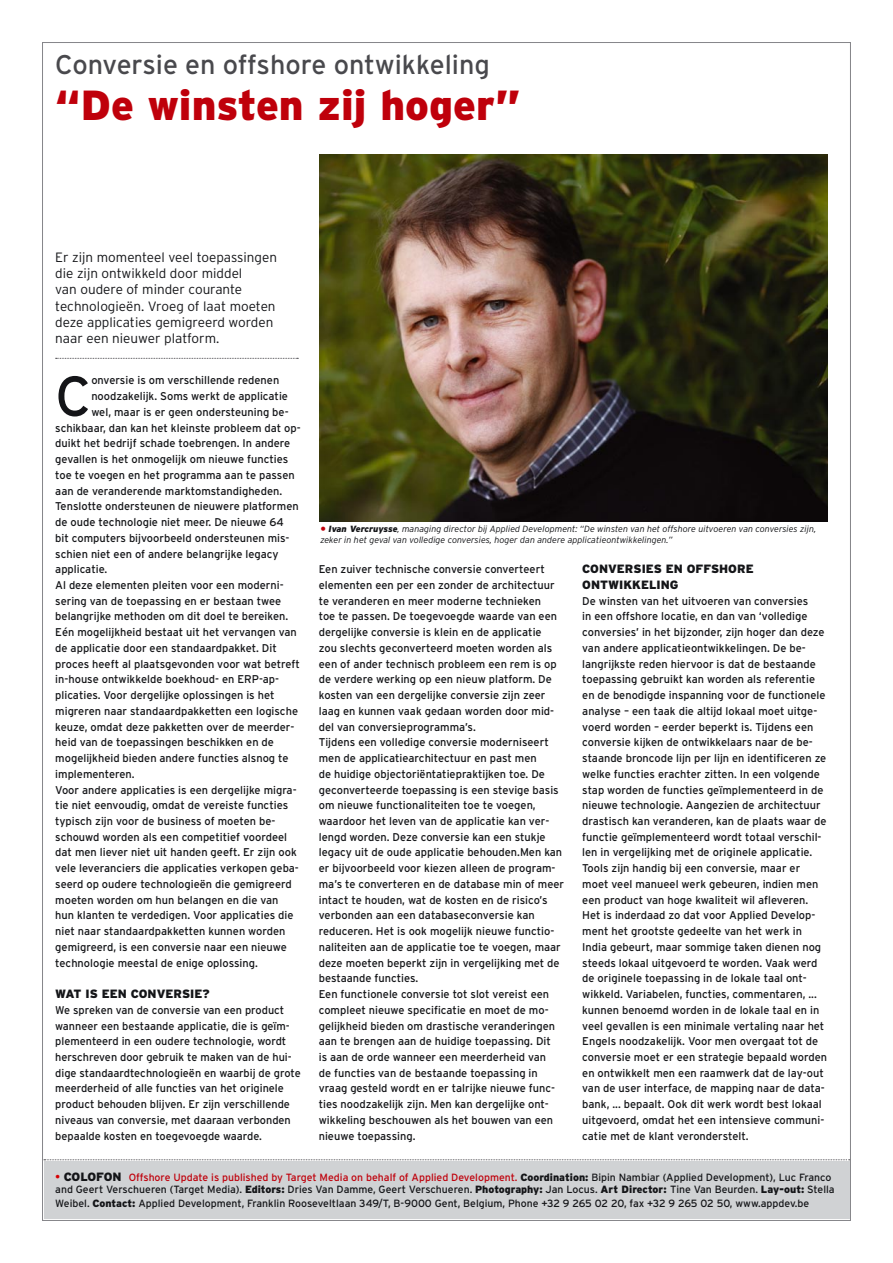
<style>
.page{position:relative;width:893px;height:1263px;background:#fff}
.page>*{position:absolute;margin:0;border:0;box-sizing:border-box;transform-origin:0 0}
.body{font:56.25px "Interstate";color:#141518}
.body-2{font:900 42px "Interstate";color:#bf000b}
.subtitel{font:27px "Interstate";color:#49494d}
.inleiding{font:300 13.5px/16.2px "Interstate";color:#141518}
.tussentitel{font:900 12px/15.8px "Interstate";color:#141518}
.body-3{font:11.25px/15.8px "Interstate";color:#141518}
.body-4{font:10.5px/13px "Interstate";color:#141518}
.body-5{font:italic 300 9px/10.8px "Interstate";color:#141518}
.s1{font-weight:900;color:#bf000b}
.s2{font-weight:900}
.s3{font-size:12px;color:#d70002}
.s4{font-weight:900;font-size:12px}
.s5{color:#bf000b}
</style>
<div class="page">
<div style="left:44px;top:1161px;width:805px;height:58px;background:#d0d2d4"></div>
<svg style="left:44px;top:1159px;width:806px;height:1px"></svg>
<svg style="left:56px;top:358px;width:242px;height:1px"></svg>
<img style="left:320px;top:155px;width:507px;height:367px">
<p class="subtitel" style="left:55px;top:49px;width:436px">Conversie en offshore ontwikkeling</p>
<p class="body-2" style="left:55px;top:81px;width:467px">“De winsten zij hoger”</p>
<p class="inleiding" style="left:55px;top:249px;width:223px">Er zijn momenteel veel toepassingen die zijn ontwikkeld door middel<br>van oudere of minder courante technologieën. Vroeg of laat moeten deze applicaties gemigreerd worden naar een nieuwer platform.</p>
<p class="body" style="left:55px;top:365px;width:38px">C</p>
<p class="body-3" style="left:91px;top:372px;width:189px">onversie is om verschillende redenen</p>
<p class="body-3" style="left:91px;top:388px;width:198px">noodzakelijk. Soms werkt de applicatie</p>
<p class="body-3" style="left:91px;top:404px;width:199px">wel, maar is er geen ondersteuning be-</p>
<p class="body-3" style="left:55px;top:420px;width:247px">schikbaar, dan kan het kleinste probleem dat op-</p>
<p class="body-3" style="left:55px;top:435px;width:237px">duikt het bedrijf schade toebrengen. In andere</p>
<p class="body-3" style="left:55px;top:451px;width:235px">gevallen is het onmogelijk om nieuwe functies</p>
<p class="body-3" style="left:55px;top:467px;width:241px">toe te voegen en het programma aan te passen</p>
<p class="body-3" style="left:55px;top:483px;width:228px">aan de veranderende marktomstandigheden.</p>
<p class="body-3" style="left:55px;top:498px;width:245px">Tenslotte ondersteunen de nieuwere platformen</p>
<p class="body-3" style="left:55px;top:514px;width:230px">de oude technologie niet meer. De nieuwe 64</p>
<p class="body-3" style="left:55px;top:530px;width:236px">bit computers bijvoorbeeld ondersteunen mis-</p>
<p class="body-3" style="left:55px;top:546px;width:225px">schien niet een of andere belangrijke legacy</p>
<p class="body-3" style="left:55px;top:561px;width:54px">applicatie.</p>
<p class="body-3" style="left:55px;top:577px;width:246px">Al deze elementen pleiten voor een moderni&shy;sering van de toepassing en er bestaan twee belangrijke methoden om dit doel te bereiken.<br>Eén mogelijkheid bestaat uit het vervangen van de applicatie door een standaardpakket. Dit proces heeft al plaatsgevonden voor wat betreft in-house ontwikkelde boekhoud- en ERP-ap&shy;plicaties. Voor dergelijke oplossingen is het migreren naar standaardpakketten een logische keuze, omdat deze pakketten over de meerder&shy;heid van de toepassingen beschikken en de mogelijkheid bieden andere functies alsnog te implementeren.</p>
<p class="body-3" style="left:55px;top:781px;width:245px">Voor andere applicaties is een dergelijke migra&shy;tie niet eenvoudig, omdat de vereiste functies typisch zijn voor de business of moeten be&shy;schouwd worden als een competitief voordeel dat men liever niet uit handen geeft. Er zijn ook vele leveranciers die applicaties verkopen geba&shy;seerd op oudere technologieën die gemigreerd moeten worden om hun belangen en die van hun klanten te verdedigen. Voor applicaties die niet naar standaardpakketten kunnen worden gemigreerd, is een conversie naar een nieuwe technologie meestal de enige oplossing.</p>
<p class="tussentitel" style="left:55px;top:986px;width:156px">WAT IS EEN CONVERSIE?</p>
<p class="body-3" style="left:55px;top:1002px;width:247px">We spreken van de conversie van een product wanneer een bestaande applicatie, die is geïm&shy;plementeerd in een oudere technologie, wordt herschreven door gebruik te maken van de hui&shy;dige standaardtechnologieën en waarbij de grote meerderheid of alle functies van het originele product behouden blijven. Er zijn verschillende niveaus van conversie, met daaraan verbonden bepaalde kosten en toegevoegde waarde.</p>
<p class="body-5" style="left:320px;top:523px;width:497px"><span class="s1">•</span> <span class="s2">Ivan Vercruysse</span>, managing director bij Applied Development: “De winsten van het offshore uitvoeren van conversies zijn, zeker in het geval van volledige conversies, hoger dan andere applicatieontwikkelingen.”</p>
<p class="body-3" style="left:319px;top:561px;width:240px">Een zuiver technische conversie converteert elementen een per een zonder de architectuur te veranderen en meer moderne technieken toe te passen. De toegevoegde waarde van een dergelijke conversie is klein en de applicatie zou slechts geconverteerd moeten worden als een of ander technisch probleem een rem is op de verdere werking op een nieuw platform. De kosten van een dergelijke conversie zijn zeer laag en kunnen vaak gedaan worden door mid&shy;del van conversieprogramma’s.</p>
<p class="body-3" style="left:319px;top:734px;width:247px">Tijdens een volledige conversie moderniseert men de applicatiearchitectuur en past men<br>de huidige objectoriëntatiepraktijken toe. De geconverteerde toepassing is een stevige basis om nieuwe functionaliteiten toe te voegen, waardoor het leven van de applicatie kan ver&shy;lengd worden. Deze conversie kan een stukje legacy uit de oude applicatie behouden.Men kan er bijvoorbeeld voor kiezen alleen de program&shy;ma’s te converteren en de database min of meer intact te houden, wat de kosten en de risico’s verbonden aan een databaseconversie kan reduceren. Het is ook mogelijk nieuwe functio&shy;naliteiten aan de applicatie toe te voegen, maar deze moeten beperkt zijn in vergelijking met de bestaande functies.</p>
<p class="body-3" style="left:319px;top:986px;width:238px">Een functionele conversie tot slot vereist een compleet nieuwe specificatie en moet de mo&shy;gelijkheid bieden om drastische veranderingen aan te brengen aan de huidige toepassing. Dit is aan de orde wanneer een meerderheid van de functies van de bestaande toepassing in vraag gesteld wordt en er talrijke nieuwe func&shy;ties noodzakelijk zijn. Men kan dergelijke ont&shy;wikkeling beschouwen als het bouwen van een nieuwe toepassing.</p>
<p class="tussentitel" style="left:582px;top:561px;width:173px">CONVERSIES EN OFFSHORE<br>ONTWIKKELING</p>
<p class="body-3" style="left:582px;top:593px;width:246px">De winsten van het uitvoeren van conversies<br>in een offshore locatie, en dan van ‘volledige conversies’ in het bijzonder, zijn hoger dan deze van andere applicatieontwikkelingen. De be&shy;langrijkste reden hiervoor is dat de bestaande toepassing gebruikt kan worden als referentie en de benodigde inspanning voor de functionele analyse – een taak die altijd lokaal moet uitge&shy;voerd worden – eerder beperkt is. Tijdens een conversie kijken de ontwikkelaars naar de be&shy;staande broncode lijn per lijn en identificeren ze welke functies erachter zitten. In een volgende stap worden de functies geïmplementeerd in de nieuwe technologie. Aangezien de architectuur drastisch kan veranderen, kan de plaats waar de functie geïmplementeerd wordt totaal verschil&shy;len in vergelijking met de originele applicatie.<br>Tools zijn handig bij een conversie, maar er moet veel manueel werk gebeuren, indien men een product van hoge kwaliteit wil afleveren.</p>
<p class="body-3" style="left:582px;top:907px;width:246px">Het is inderdaad zo dat voor Applied Develop&shy;ment het grootste gedeelte van het werk in India gebeurt, maar sommige taken dienen nog steeds lokaal uitgevoerd te worden. Vaak werd de originele toepassing in de lokale taal ont&shy;wikkeld. Variabelen, functies, commentaren, ... kunnen benoemd worden in de lokale taal en in veel gevallen is een minimale vertaling naar het Engels noodzakelijk. Voor men overgaat tot de conversie moet er een strategie bepaald worden en ontwikkelt men een raamwerk dat de lay-out van de user interface, de mapping naar de data&shy;bank, ... bepaalt. Ook dit werk wordt best lokaal uitgevoerd, omdat het een intensieve communi&shy;catie met de klant veronderstelt.</p>
<p class="body-4" style="left:55px;top:1170px;width:781px"><span class="s3">•</span> <span class="s4">COLOFON</span> <span class="s5">Offshore Update is published by Target Media on behalf of Applied Development.</span> <span class="s2">Coordination:</span> Bipin Nambiar (Applied Development), Luc Franco and Geert Verschueren (Target Media). <span class="s2">Editors:</span> Dries Van Damme, Geert Verschueren. <span class="s2">Photography:</span> Jan Locus. <span class="s2">Art Director:</span> Tine Van Beurden. <span class="s2">Lay-out:</span> Stella<br>Weibel. <span class="s2">Contact:</span> Applied Development, Franklin Rooseveltlaan 349/T, B-9000 Gent, Belgium, Phone +32 9 265 02 20, fax +32 9 265 02 50, www.appdev.be</p>
</div>
